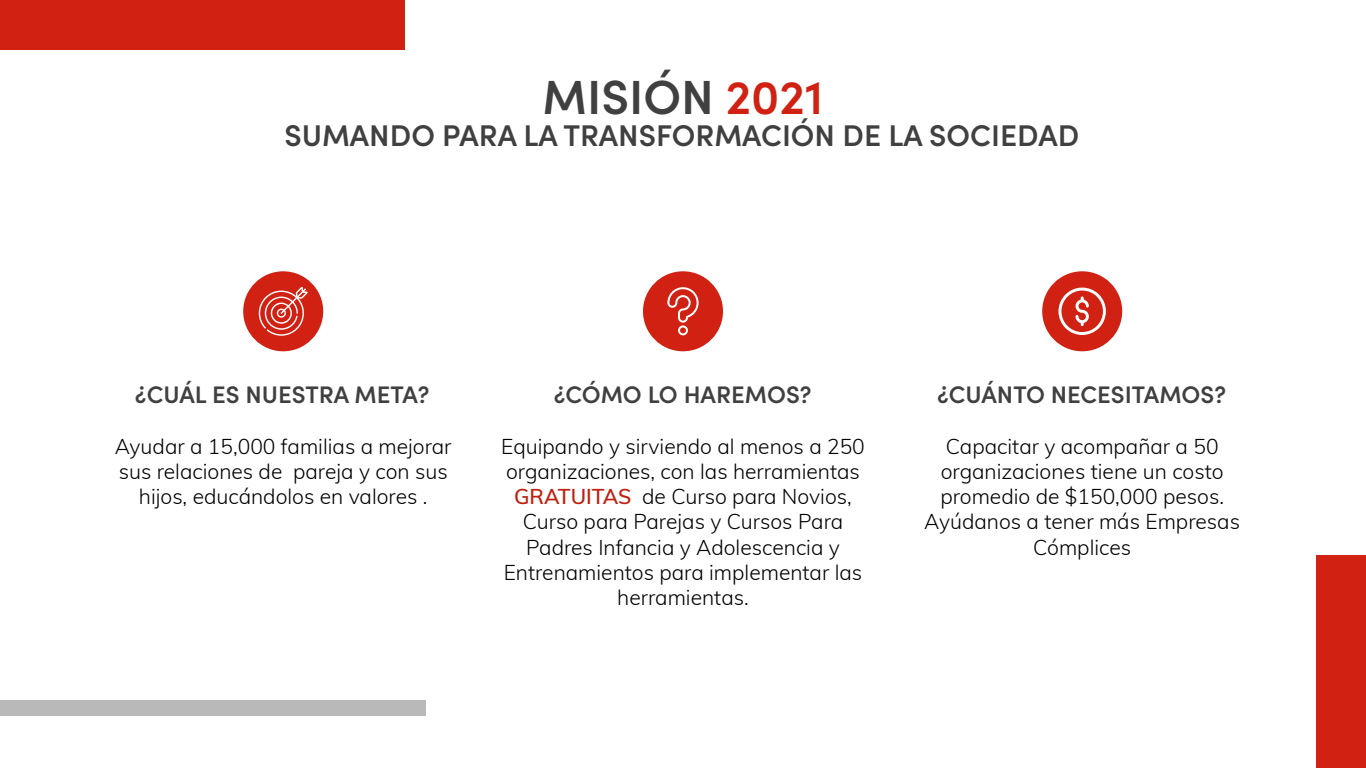
<style>
.page{position:relative;width:1366px;height:768px;background:#fff}
.page>*{position:absolute;margin:0;border:0;box-sizing:border-box;transform-origin:0 0}
.t1{font:600 48px "Sofia Pro";color:#404040}
.t2{font:600 30px "Sofia Pro";color:#404040}
.t3{font:600 24px "Sofia Pro";color:#404040}
.t4{font:300 21px/25.2px "Muli";color:#000;text-align:center}
.s1{color:#d12112}
.s2{font-weight:600;color:#be2112}
</style>
<div class="page">
<div style="left:1316px;top:555px;width:50px;height:213px;background:#d12112"></div>
<div style="left:0;top:0;width:405px;height:50px;background:#d12112"></div>
<div style="left:243px;top:271px;width:80px;height:80px;background:#d12112;border-radius:50%"></div>
<div style="left:643px;top:271px;width:80px;height:80px;background:#d12112;border-radius:50%"></div>
<div style="left:1042px;top:271px;width:80px;height:80px;background:#d12112;border-radius:50%"></div>
<svg style="left:259px;top:287px;width:49px;height:49px"></svg>
<div style="left:678px;top:325px;width:10px;height:10px;border:2px solid #fff;border-radius:50%"></div>
<svg style="left:667px;top:287px;width:32px;height:36px"></svg>
<svg style="left:1058px;top:288px;width:48px;height:47px"></svg>
<div style="left:0;top:700px;width:426px;height:16px;background:#b9b9b9"></div>
<h1 class="t1" style="left:542px;top:60px;width:282px">MISIÓN <span class="s1">2021</span></h1>
<h2 class="t2" style="left:284px;top:113px;width:796px">SUMANDO PARA LA TRANSFORMACIÓN DE LA SOCIEDAD</h2>
<p class="t3" style="left:135px;top:376px;width:296px">¿CUÁL ES NUESTRA META?</p>
<p class="t4" style="left:115px;top:433px;width:338px">Ayudar a 15,000 familias a mejorar sus relaciones de pareja y con sus hijos, educándolos en valores .</p>
<p class="t3" style="left:554px;top:376px;width:259px">¿CÓMO LO HAREMOS?</p>
<p class="t4" style="left:501px;top:433px;width:365px">Equipando y sirviendo al menos a 250 organizaciones, con las herramientas<br><span class="s2">GRATUITAS</span> de Curso para Novios,<br>Curso para Parejas y Cursos Para<br>Padres Infancia y Adolescencia y<br>Entrenamientos para implementar las herramientas.</p>
<p class="t3" style="left:937px;top:376px;width:291px">¿CUÁNTO NECESITAMOS?</p>
<p class="t4" style="left:924px;top:433px;width:317px">Capacitar y acompañar a 50 organizaciones tiene un costo promedio de $150,000 pesos.<br>Ayúdanos a tener más Empresas<br>Cómplices</p>
</div>
